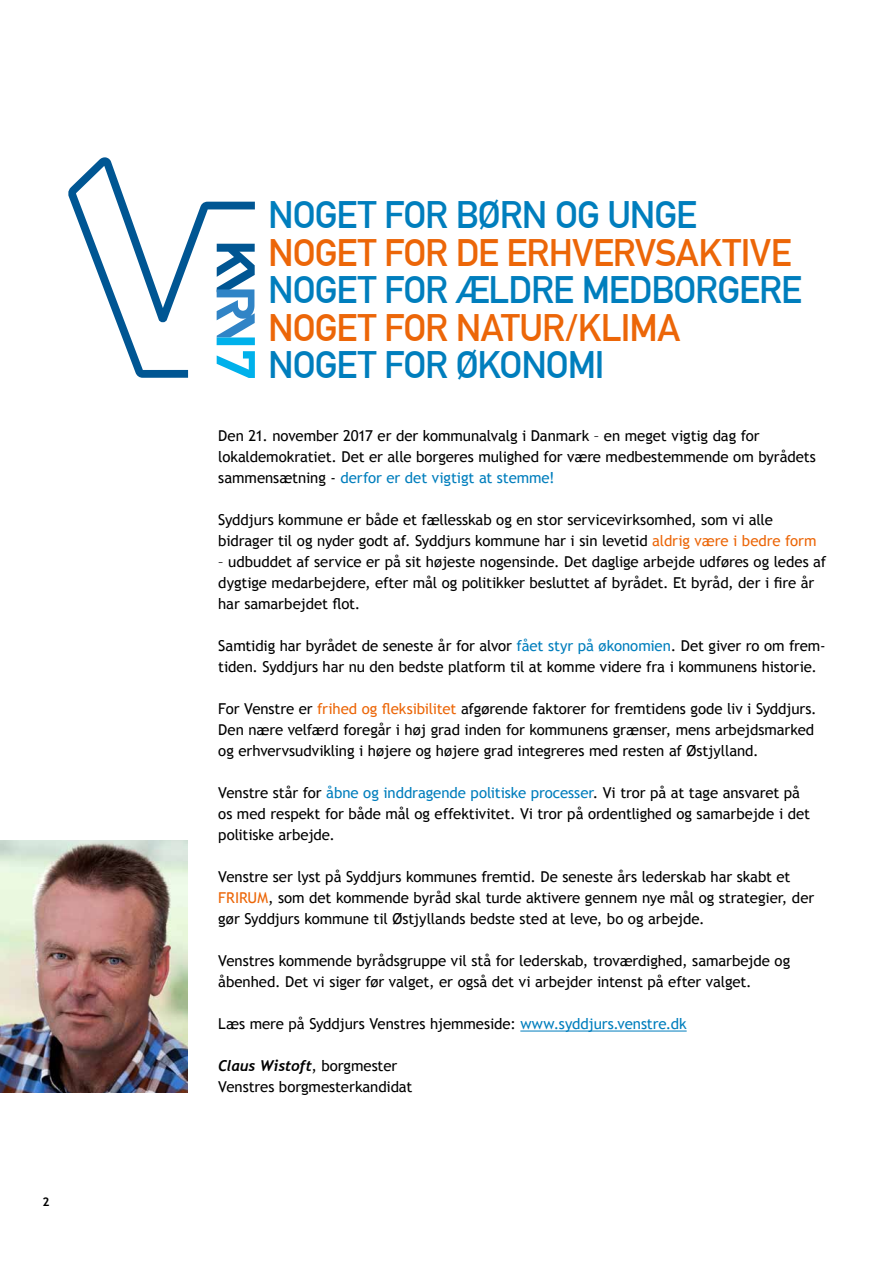
<style>
.page{position:relative;width:893px;height:1263px;background:#fff}
.page>*{position:absolute;margin:0;border:0;box-sizing:border-box;transform-origin:0 0}
.t1{font:700 37.5px "DIN Alternate";letter-spacing:-.03em;color:#007ebd}
.t2{font:700 37.5px "DIN Alternate";letter-spacing:-.02em;color:#ec6608}
.t3{font:15px/21px "Trebuchet MS";letter-spacing:-.005em;color:#000}
.t4{font:italic 700 15px "Trebuchet";letter-spacing:-.01em;color:#000}
.t5{font:700 12px "Trebuchet MS";color:#000}
.s1{color:#007ebd}
.s2{color:#ec6608}
.s3{font-family:"Trebuchet MS";font-weight:400;font-style:normal}
</style>
<div class="page">
<hr style="left:520px;top:1030px;width:167px;height:1px;background:#007ebd">
<img style="left:0;top:840px;width:187px;height:252px">
<svg style="left:68px;top:157px;width:187px;height:221px"></svg>
<p class="t5" style="left:43px;top:1194px;width:9px">2</p>
<h1 class="t1" style="left:268px;top:186px;width:430px">NOGET FOR BØRN OG UNGE</h1>
<h1 class="t2" style="left:268px;top:224px;width:525px">NOGET FOR DE ERHVERVSAKTIVE</h1>
<h1 class="t1" style="left:268px;top:261px;width:535px">NOGET FOR ÆLDRE MEDBORGERE</h1>
<h1 class="t2" style="left:268px;top:299px;width:413px">NOGET FOR NATUR/KLIMA</h1>
<h1 class="t1" style="left:268px;top:336px;width:338px">NOGET FOR ØKONOMI</h1>
<p class="t3" style="left:218px;top:425px;width:599px">Den 21. november 2017 er der kommunalvalg i Danmark – en meget vigtig dag for lokaldemokratiet. Det er alle borgeres mulighed for være medbestemmende om byrådets sammensætning - <span class="s1">derfor er det vigtigt at stemme!</span></p>
<p class="t3" style="left:218px;top:509px;width:600px">Syddjurs kommune er både et fællesskab og en stor servicevirksomhed, som vi alle bidrager til og nyder godt af. Syddjurs kommune har i sin levetid <span class="s2">aldrig være i bedre form</span></p>
<p class="t3" style="left:218px;top:551px;width:610px">– udbuddet af service er på sit højeste nogensinde. Det daglige arbejde udføres og ledes af dygtige medarbejdere, efter mål og politikker besluttet af byrådet. Et byråd, der i fire år har samarbejdet flot.</p>
<p class="t3" style="left:218px;top:635px;width:609px">Samtidig har byrådet de seneste år for alvor <span class="s1">fået styr på økonomien</span>. Det giver ro om frem&shy;tiden. Syddjurs har nu den bedste platform til at komme videre fra i kommunens historie.</p>
<p class="t3" style="left:218px;top:698px;width:600px">For Venstre er <span class="s2">frihed og fleksibilitet</span> afgørende faktorer for fremtidens gode liv i Syddjurs.<br>Den nære velfærd foregår i høj grad inden for kommunens grænser, mens arbejdsmarked og erhvervsudvikling i højere og højere grad integreres med resten af Østjylland.</p>
<p class="t3" style="left:218px;top:782px;width:593px">Venstre står for <span class="s1">åbne og inddragende politiske processer</span>. Vi tror på at tage ansvaret på os med respekt for både mål og effektivitet. Vi tror på ordentlighed og samarbejde i det politiske arbejde.</p>
<p class="t3" style="left:218px;top:866px;width:597px">Venstre ser lyst på Syddjurs kommunes fremtid. De seneste års lederskab har skabt et<br><span class="s2">FRIRUM</span>, som det kommende byråd skal turde aktivere gennem nye mål og strategier, der gør Syddjurs kommune til Østjyllands bedste sted at leve, bo og arbejde.</p>
<p class="t3" style="left:218px;top:950px;width:573px">Venstres kommende byrådsgruppe vil stå for lederskab, troværdighed, samarbejde og åbenhed. Det vi siger før valget, er også det vi arbejder intenst på efter valget.</p>
<p class="t3" style="left:218px;top:1013px;width:470px">Læs mere på Syddjurs Venstres hjemmeside: <span class="s1">www.syddjurs.venstre.dk</span></p>
<p class="t4" style="left:218px;top:1057px;width:180px">Claus Wistoft<span class="s3">, borgmester</span></p>
<p class="t3" style="left:218px;top:1076px;width:196px">Venstres borgmesterkandidat</p>
</div>
